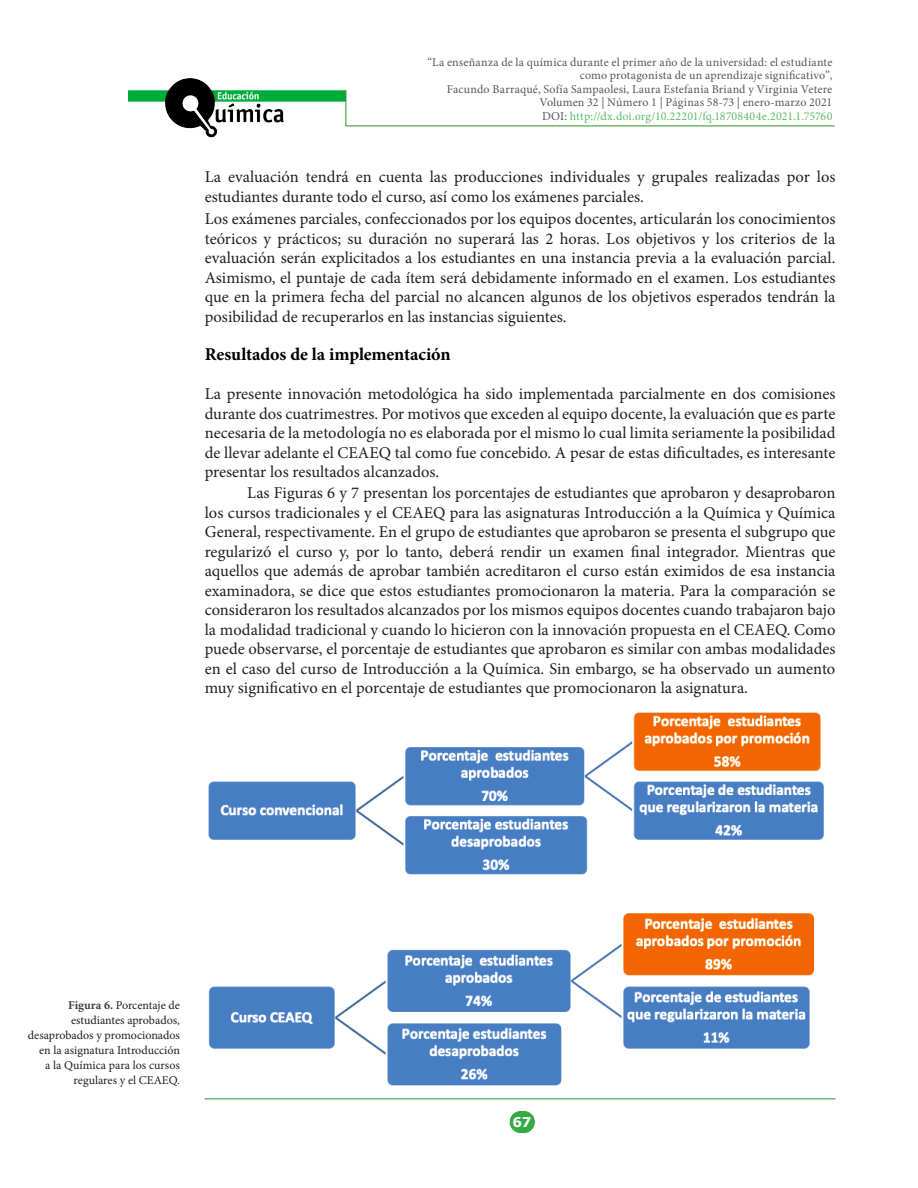
<style>
.page{position:relative;width:918px;height:1188px;background:#fff}
.page>*{position:absolute;margin:0;border:0;box-sizing:border-box;transform-origin:0 0}
.Subtitulo{font:700 18px "Minion Pro";letter-spacing:-.01em;color:#000}
.P-SinSan{font:16.5px/19.5px "Minion Pro";color:#231f20;text-align:justify}
.P-San{font:16.5px/19.5px "Minion Pro";color:#231f20;text-align:justify}
.t1{font:700 13.5px "Verdana";color:#fff}
.t2{font:12px/13.5px "Minion Pro";letter-spacing:.01em;color:#57585a;text-align:right}
.PieImg{font:12px/15px "Minion Pro";color:#231f20;text-align:right}
.s1{color:#5ebb6a}
.s2{font-weight:700;color:#3e3e3f}
</style>
<div class="page">
<img style="left:128px;top:78px;width:217px;height:59px">
<hr style="left:345px;top:125px;width:491px;height:2px;background:#8ac084">
<hr style="left:346px;top:126px;width:489px;height:1px;background:#3fa535">
<hr style="left:345px;top:89px;width:2px;height:38px;background:#231f20;opacity:.44">
<hr style="left:346px;top:90px;width:1px;height:36px;background:#3fa535">
<div style="left:509px;top:1110px;width:26px;height:24px;background:#36aa45;border-radius:12px"></div>
<div style="left:509px;top:1110px;width:27px;height:24px;border:1px solid #fff;border-radius:12px"></div>
<hr style="left:204px;top:1098px;width:632px;height:2px;background:#7cbb75">
<hr style="left:205px;top:1099px;width:631px;height:1px;background:#3fa535">
<img style="left:208px;top:712px;width:616px;height:374px">
<p class="t2" style="left:427px;top:55px;width:407px">“La enseñanza de la química durante el primer año de la universidad: el estudiante como protagonista de un aprendizaje significativo”,<br>Facundo Barraqué, Sofía Sampaolesi, Laura Estefania Briand y Virginia Vetere Volumen 32 | Número 1 | Páginas 58-73 | enero-marzo 2021<br>DOI: <span class="s1">http://dx.doi.org/10.22201/fq.18708404e.2021.1.75760</span></p>
<p class="P-SinSan" style="left:205px;top:167px;width:632px">La evaluación tendrá en cuenta las producciones individuales y grupales realizadas por los estudiantes durante todo el curso, así como los exámenes parciales.</p>
<p class="P-SinSan" style="left:205px;top:209px;width:632px">Los exámenes parciales, confeccionados por los equipos docentes, articularán los conocimientos teóricos y prácticos; su duración no superará las 2 horas. Los objetivos y los criterios de la evaluación serán explicitados a los estudiantes en una instancia previa a la evaluación parcial.<br>Asimismo, el puntaje de cada ítem será debidamente informado en el examen. Los estudiantes que en la primera fecha del parcial no alcancen algunos de los objetivos esperados tendrán la posibilidad de recuperarlos en las instancias siguientes.</p>
<p class="Subtitulo" style="left:205px;top:341px;width:247px">Resultados de la implementación</p>
<p class="P-SinSan" style="left:205px;top:384px;width:632px">La presente innovación metodológica ha sido implementada parcialmente en dos comisiones durante dos cuatrimestres. Por motivos que exceden al equipo docente, la evaluación que es parte necesaria de la metodología no es elaborada por el mismo lo cual limita seriamente la posibilidad de llevar adelante el CEAEQ tal como fue concebido. A pesar de estas dificultades, es interesante presentar los resultados alcanzados.</p>
<p class="P-San" style="left:205px;top:483px;width:632px;text-indent:43px">Las Figuras 6 y 7 presentan los porcentajes de estudiantes que aprobaron y desaprobaron los cursos tradicionales y el CEAEQ para las asignaturas Introducción a la Química y Química General, respectivamente. En el grupo de estudiantes que aprobaron se presenta el subgrupo que regularizó el curso y, por lo tanto, deberá rendir un examen final integrador. Mientras que aquellos que además de aprobar también acreditaron el curso están eximidos de esa instancia examinadora, se dice que estos estudiantes promocionaron la materia. Para la comparación se consideraron los resultados alcanzados por los mismos equipos docentes cuando trabajaron bajo la modalidad tradicional y cuando lo hicieron con la innovación propuesta en el CEAEQ. Como puede observarse, el porcentaje de estudiantes que aprobaron es similar con ambas modalidades en el caso del curso de Introducción a la Química. Sin embargo, se ha observado un aumento muy significativo en el porcentaje de estudiantes que promocionaron la asignatura.</p>
<p class="PieImg" style="left:28px;top:998px;width:154px"><span class="s2">Figura 6.</span> Porcentaje de estudiantes aprobados, desaprobados y promocionados en la asignatura Introducción<br>a la Química para los cursos regulares y el CEAEQ.</p>
<p class="t1" style="left:513px;top:1113px;width:20px">67</p>
</div>
